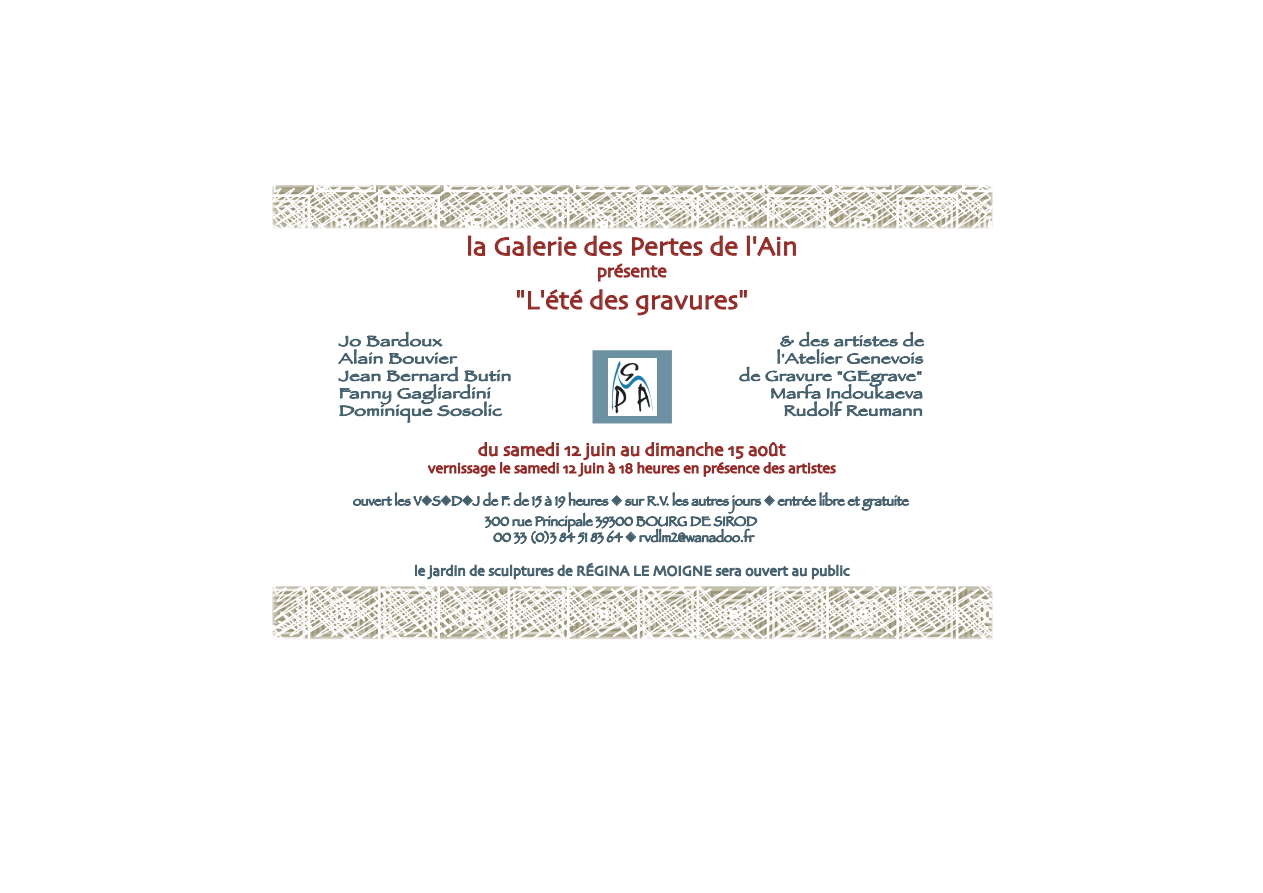
<style>
.page{position:relative;width:1263px;height:893px;background:#fff}
.page>*{position:absolute;margin:0;border:0;box-sizing:border-box;transform-origin:0 0}
.t1{font:26.55px "Skia";color:#942723}
.t2{font:18.15px "Skia";color:#942723}
.t3{font:14.55px/17.4px "Papyrus";letter-spacing:.025em;color:#46616e;text-align:right;scale:1.25 1}
.t4{font:14.55px/17.4px "Papyrus";letter-spacing:.025em;color:#46616e;scale:1.3 1}
.t5{font:14.55px "Skia";color:#942723}
.t6{font:14.4px "Skia";color:#46616e}
.t7{font:13.35px/15.9px "Papyrus";color:#46616e;text-align:center}
.s1{font-family:"Monotype Sorts"}
</style>
<div class="page">
<svg style="left:272px;top:185px;width:721px;height:44px"></svg>
<svg style="left:272px;top:586px;width:721px;height:54px"></svg>
<div style="left:592px;top:350px;width:80px;height:73px;background:#6c91a2"></div>
<img style="left:609px;top:358px;width:47px;height:57px">
<h1 class="t1" style="left:466px;top:231px;width:333px">la Galerie des Pertes de l'Ain</h1>
<h2 class="t2" style="left:597px;top:260px;width:71px">présente</h2>
<h1 class="t1" style="left:516px;top:284px;width:234px">"L'été des gravures"</h1>
<p class="t4" style="left:339px;top:332px;width:134px">Jo Bardoux<br>Alain Bouvier<br>Jean Bernard Butin<br>Fanny Gagliardini<br>Dominique Sosolic</p>
<p class="t3" style="left:739px;top:332px;width:149px">&amp; des artistes de l'Atelier Genevois<br>de Gravure "GEgrave"<br>Marfa Indoukaeva<br>Rudolf Reumann</p>
<h2 class="t2" style="left:478px;top:439px;width:309px">du samedi 12 juin au dimanche 15 août</h2>
<p class="t5" style="left:428px;top:459px;width:409px">vernissage le samedi 12 juin à 18 heures en présence des artistes</p>
<p class="t7" style="left:353px;top:493px;width:557px">ouvert les V◆S◆D◆J de F. de 15 à 19 heures <span class="s1">u</span> sur R.V. les autres jours ◆ entrée libre et gratuite</p>
<p class="t7" style="left:485px;top:513px;width:274px">300 rue Principale 39300 BOURG DE SIROD<br>00 33 (0)3 84 51 83 64 ◆ rvdlm2@wanadoo.fr</p>
<p class="t6" style="left:414px;top:562px;width:437px">le jardin de sculptures de RÉGINA LE MOIGNE sera ouvert au public</p>
</div>
